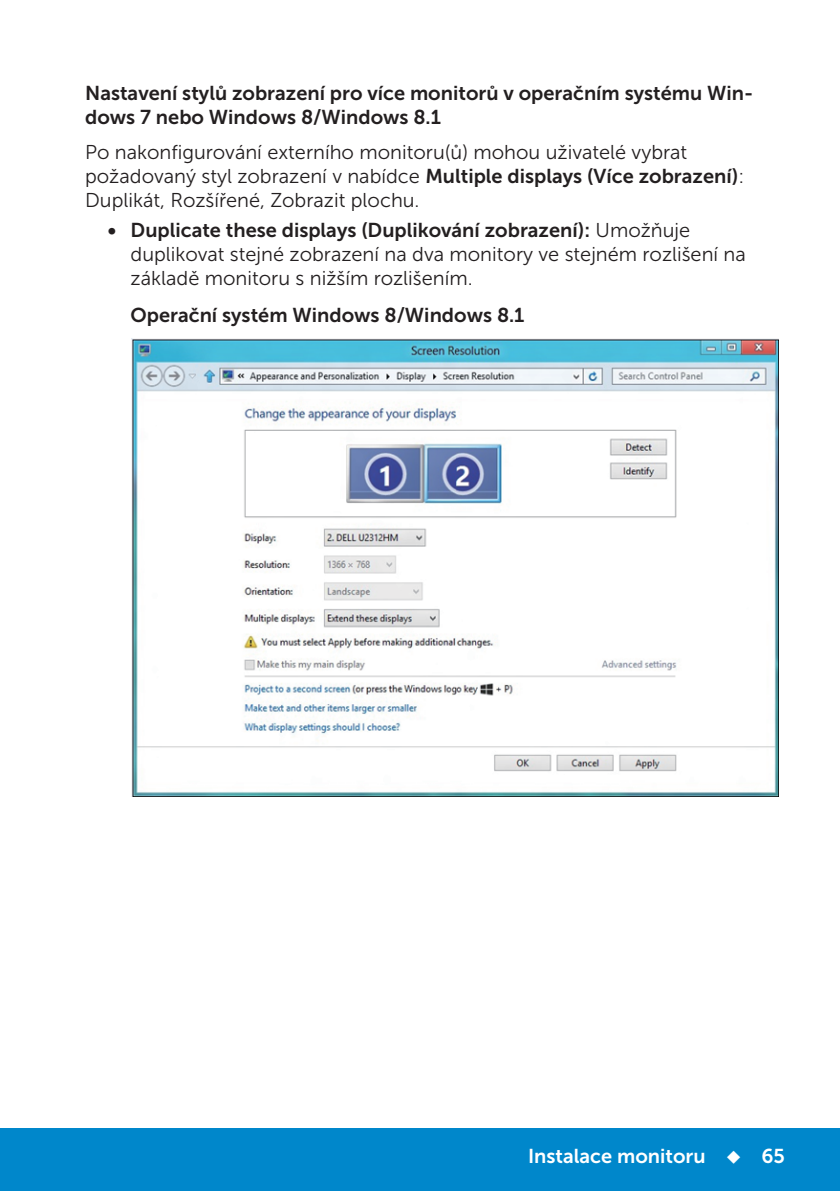
<style>
.page{position:relative;width:840px;height:1191px;background:#fff}
.page>*{position:absolute;margin:0;border:0;box-sizing:border-box;transform-origin:0 0}
.Paragraph{font:20px/24px "Museo Sans For Dell 300";color:#231f20}
.Head3_1{font:20px/24px "Museo Sans For Dell 700";color:#231f20}
.Head4{font:20px "Museo Sans For Dell 700";color:#231f20}
.t1{font:20px "Museo Sans For Dell 700";color:#fff}
.s1{font-family:"Museo Sans For Dell 700"}
</style>
<div class="page">
<div style="left:0;top:1128px;width:839px;height:63px;background:#0087cb"></div>
<img style="left:131px;top:338px;width:648px;height:459px">
<p class="Head3_1" style="left:85px;top:81px;width:669px">Nastavení stylů zobrazení pro více monitorů v operačním systému Win&shy;dows 7 nebo Windows 8/Windows 8.1</p>
<p class="Paragraph" style="left:85px;top:141px;width:660px">Po nakonfigurování externího monitoru(ů) mohou uživatelé vybrat požadovaný styl zobrazení v nabídce <span class="s1">Multiple displays (Více zobrazení)</span>:<br>Duplikát, Rozšířené, Zobrazit plochu.</p>
<p class="Paragraph" style="left:130px;top:218px;width:616px;text-indent:-23px"><span class="s1">• Duplicate these displays (Duplikování zobrazení):</span> Umožňuje duplikovat stejné zobrazení na dva monitory ve stejném rozlišení na základě monitoru s nižším rozlišením.</p>
<p class="Head4" style="left:130px;top:304px;width:395px">Operační systém Windows 8/Windows 8.1</p>
<p class="t1" style="left:528px;top:1144px;width:258px">Instalace monitoru ◆ 65</p>
</div>
